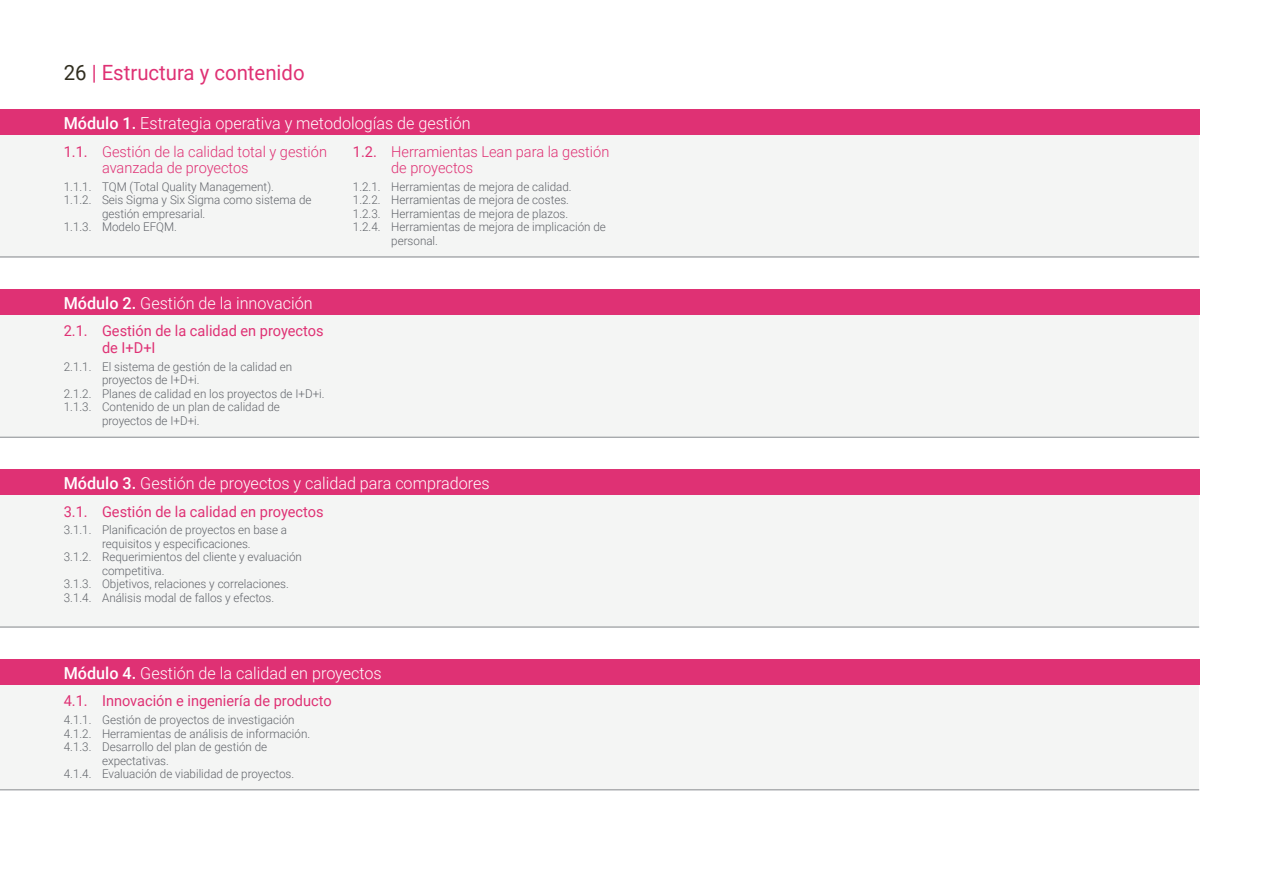
<style>
.page{position:relative;width:1263px;height:893px;background:#fff}
.page>*{position:absolute;margin:0;border:0;box-sizing:border-box;transform-origin:0 0}
.t1{font:21px "Roboto";color:#df3174}
.t2{font:300 16.5px "Roboto";color:#fff}
.t3{font:15px/16.5px "Roboto";color:#df3174}
.t4{font:300 15px/16.5px "Roboto";color:#df3174}
.t5{font:300 12px "Roboto";color:#61646a}
.s1{color:#312e20}
.s2{font-weight:500}
.s3{font-weight:400}
</style>
<div class="page">
<div style="left:0;top:135px;width:1199px;height:122px;background:#f4f5f4"></div>
<div style="left:0;top:315px;width:1199px;height:122px;background:#f4f5f4"></div>
<div style="left:0;top:495px;width:1199px;height:132px;background:#f4f5f4"></div>
<div style="left:0;top:685px;width:1199px;height:105px;background:#f4f5f4"></div>
<div style="left:0;top:110px;width:1199px;height:25px;background:#df3174"></div>
<div style="left:0;top:289px;width:1199px;height:26px;background:#df3174"></div>
<div style="left:0;top:470px;width:1199px;height:25px;background:#df3174"></div>
<div style="left:0;top:659px;width:1199px;height:26px;background:#df3174"></div>
<hr style="left:0;top:257px;width:1199px;height:1px;background:#878a8e">
<hr style="left:0;top:437px;width:1199px;height:1px;background:#878a8e">
<hr style="left:0;top:627px;width:1199px;height:1px;background:#878a8e">
<hr style="left:0;top:790px;width:1199px;height:1px;background:#878a8e">
<h1 class="t1" style="left:64px;top:57px;width:242px"><span class="s1">26</span> | Estructura y contenido</h1>
<h2 class="t2" style="left:64px;top:112px;width:408px"><span class="s2">Módulo 1.</span> Estrategia operativa y metodologías de gestión</h2>
<p class="t4" style="left:102px;top:143px;width:226px;text-indent:-38px"><span class="s3">1.1.</span> Gestión de la calidad total y gestión avanzada de proyectos</p>
<p class="t5" style="left:64px;top:178px;width:212px">1.1.1. TQM (Total Quality Management).</p>
<p class="t5" style="left:64px;top:192px;width:249px">1.1.2. Seis Sigma y Six Sigma como sistema de</p>
<p class="t5" style="left:102px;top:205px;width:105px">gestión empresarial.</p>
<p class="t5" style="left:64px;top:219px;width:115px">1.1.3. Modelo EFQM.</p>
<h2 class="t2" style="left:64px;top:292px;width:250px"><span class="s2">Módulo 2.</span> Gestión de la innovación</h2>
<p class="t3" style="left:102px;top:322px;width:223px;text-indent:-38px">2.1. Gestión de la calidad en proyectos de I+D+I</p>
<p class="t5" style="left:64px;top:358px;width:230px">2.1.1. El sistema de gestión de la calidad en</p>
<p class="t5" style="left:102px;top:371px;width:99px">proyectos de I+D+i.</p>
<p class="t5" style="left:64px;top:385px;width:262px">2.1.2. Planes de calidad en los proyectos de I+D+i.</p>
<p class="t5" style="left:64px;top:398px;width:218px">1.1.3. Contenido de un plan de calidad de</p>
<p class="t5" style="left:102px;top:412px;width:99px">proyectos de I+D+i.</p>
<p class="t4" style="left:391px;top:143px;width:220px;text-indent:-38px"><span class="s3">1.2.</span> Herramientas Lean para la gestión de proyectos</p>
<p class="t5" style="left:353px;top:178px;width:220px">1.2.1. Herramientas de mejora de calidad.</p>
<p class="t5" style="left:353px;top:192px;width:218px">1.2.2. Herramientas de mejora de costes.</p>
<p class="t5" style="left:353px;top:205px;width:217px">1.2.3. Herramientas de mejora de plazos.</p>
<p class="t5" style="left:353px;top:219px;width:254px">1.2.4. Herramientas de mejora de implicación de</p>
<p class="t5" style="left:391px;top:232px;width:48px">personal.</p>
<h2 class="t2" style="left:64px;top:472px;width:427px"><span class="s2">Módulo 3.</span> Gestión de proyectos y calidad para compradores</h2>
<p class="t3" style="left:64px;top:502px;width:261px">3.1. Gestión de la calidad en proyectos</p>
<p class="t5" style="left:64px;top:522px;width:225px">3.1.1. Planificación de proyectos en base a</p>
<p class="t5" style="left:102px;top:535px;width:150px">requisitos y especificaciones.</p>
<p class="t5" style="left:64px;top:549px;width:240px">3.1.2. Requerimientos del cliente y evaluación</p>
<p class="t5" style="left:102px;top:562px;width:64px">competitiva.</p>
<p class="t5" style="left:64px;top:576px;width:227px">3.1.3. Objetivos, relaciones y correlaciones.</p>
<p class="t5" style="left:64px;top:589px;width:212px">3.1.4. Análisis modal de fallos y efectos.</p>
<h2 class="t2" style="left:64px;top:662px;width:320px"><span class="s2">Módulo 4.</span> Gestión de la calidad en proyectos</h2>
<p class="t3" style="left:64px;top:692px;width:269px">4.1. Innovación e ingeniería de producto</p>
<p class="t5" style="left:64px;top:711px;width:232px">4.1.1. Gestión de proyectos de investigación</p>
<p class="t5" style="left:64px;top:725px;width:248px">4.1.2. Herramientas de análisis de información.</p>
<p class="t5" style="left:64px;top:738px;width:205px">4.1.3. Desarrollo del plan de gestión de</p>
<p class="t5" style="left:102px;top:752px;width:68px">expectativas.</p>
<p class="t5" style="left:64px;top:765px;width:232px">4.1.4. Evaluación de viabilidad de proyectos.</p>
</div>
